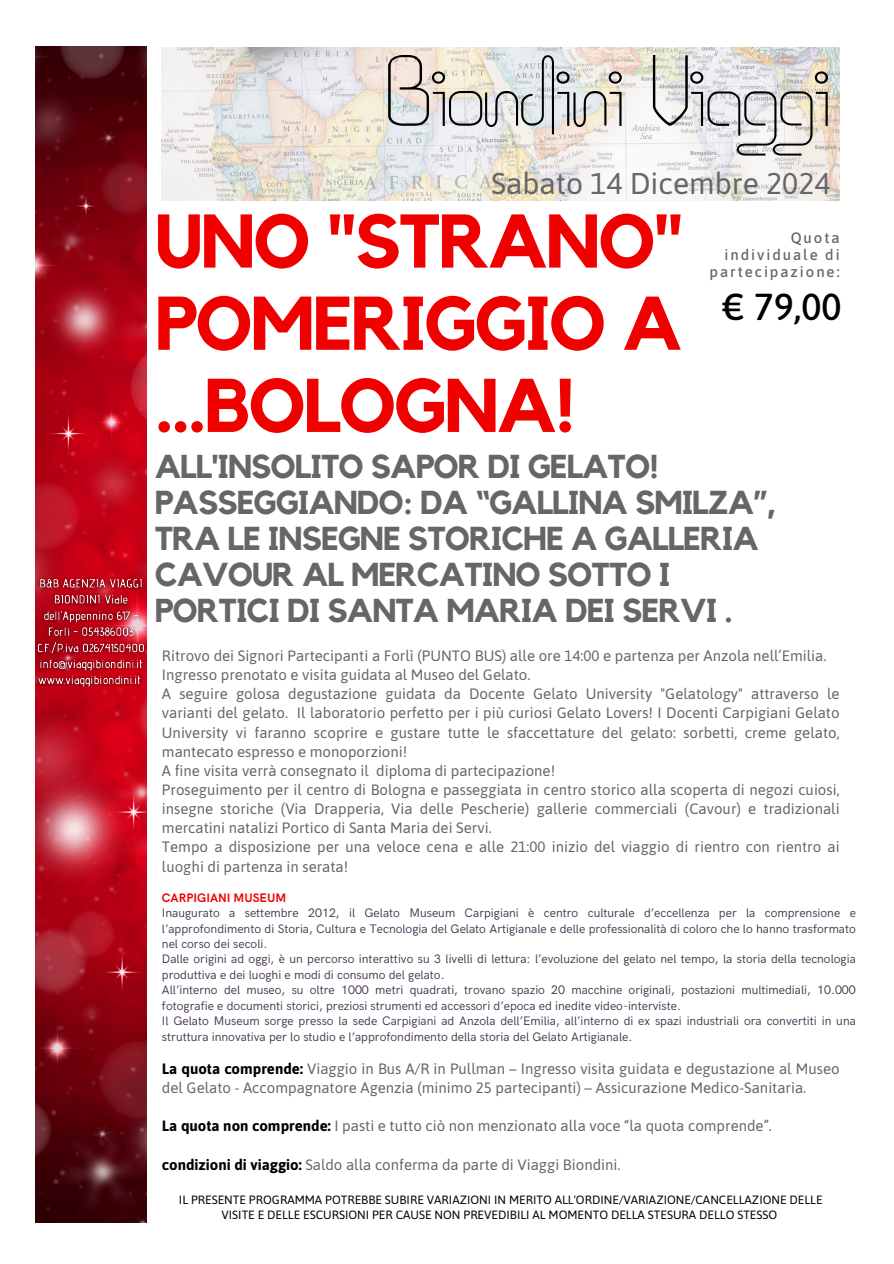
<style>
.page{position:relative;width:894px;height:1264px;background:#fff}
.page>*{position:absolute;margin:0;border:0;box-sizing:border-box;transform-origin:0 0}
.t1{font:90px "Icklips";color:#000}
.t2{font:700 75px/82.2px "Kollektif";letter-spacing:-.03em;color:#f10000;text-align:justify}
.t3{font:500 37.5px "Asap";color:#000}
.t4{font:700 33px/36px "Kollektif";letter-spacing:-.03em;color:#666}
.t5{font:30px "Asap";color:#666}
.t6{font:15px/19.2px "Asap";color:#666}
.t7{font:500 15px/16.8px "Asap";letter-spacing:.13em;color:#666;text-align:right}
.t8{font:12.3px/15.5px "HK Grotesk";color:#45334e}
.t9{font:700 12.3px "HK Grotesk";color:#f10000}
.t10{font:12px/15px "Asap";color:#000;text-align:center}
.s1{font-weight:700;color:#000}
</style>
<div class="page">
<img style="left:162px;top:47px;width:677px;height:153px">
<img style="left:35px;top:47px;width:111px;height:1174px">
<img style="left:35px;top:572px;width:112px;height:122px">
<h2 class="t1" style="left:386px;top:42px;width:446px">Biondini Viaggi</h2>
<h1 class="t5" style="left:491px;top:165px;width:341px">Sabato 14 Dicembre 2024</h1>
<h3 class="t7" style="left:709px;top:229px;width:132px">Quota individuale di partecipazione:</h3>
<h3 class="t3" style="left:722px;top:284px;width:121px">€ 79,00</h3>
<h2 class="t2" style="left:155px;top:203px;width:530px">UNO "STRANO" POMERIGGIO A ...BOLOGNA!</h2>
<h3 class="t4" style="left:155px;top:450px;width:623px">ALL'INSOLITO SAPOR DI GELATO!<br>PASSEGGIANDO: DA “GALLINA SMILZA”,<br>TRA LE INSEGNE STORICHE A GALLERIA<br>CAVOUR AL MERCATINO SOTTO I<br>PORTICI DI SANTA MARIA DEI SERVI .</h3>
<p class="t6" style="left:162px;top:646px;width:679px">Ritrovo dei Signori Partecipanti a Forlì (PUNTO BUS) alle ore 14:00 e partenza per Anzola nell’Emilia.<br>Ingresso prenotato e visita guidata al Museo del Gelato.<br>A seguire golosa degustazione guidata da Docente Gelato University "Gelatology" attraverso le varianti del gelato. Il laboratorio perfetto per i più curiosi Gelato Lovers! I Docenti Carpigiani Gelato University vi faranno scoprire e gustare tutte le sfaccettature del gelato: sorbetti, creme gelato, mantecato espresso e monoporzioni!<br>A fine visita verrà consegnato il diploma di partecipazione!<br>Proseguimento per il centro di Bologna e passeggiata in centro storico alla scoperta di negozi cuiosi, insegne storiche (Via Drapperia, Via delle Pescherie) gallerie commerciali (Cavour) e tradizionali mercatini natalizi Portico di Santa Maria dei Servi.<br>Tempo a disposizione per una veloce cena e alle 21:00 inizio del viaggio di rientro con rientro ai</p>
<p class="t6" style="left:162px;top:856px;width:188px">luoghi di partenza in serata!</p>
<p class="t9" style="left:162px;top:890px;width:126px">CARPIGIANI MUSEUM</p>
<p class="t8" style="left:162px;top:905px;width:695px;text-align:justify">Inaugurato a settembre 2012, il Gelato Museum Carpigiani è centro culturale d’eccellenza per la comprensione e l’approfondimento di Storia, Cultura e Tecnologia del Gelato Artigianale e delle professionalità di coloro che lo hanno trasformato nel corso dei secoli.</p>
<h5 class="t8" style="left:162px;top:952px;width:695px">Dalle origini ad oggi, è un percorso interattivo su 3 livelli di lettura: l’evoluzione del gelato nel tempo, la storia della tecnologia produttiva e dei luoghi e modi di consumo del gelato.</h5>
<h5 class="t8" style="left:162px;top:982px;width:695px">All’interno del museo, su oltre 1000 metri quadrati, trovano spazio 20 macchine originali, postazioni multimediali, 10.000 fotografie e documenti storici, preziosi strumenti ed accessori d’epoca ed inedite video-interviste.</h5>
<h5 class="t8" style="left:162px;top:1013px;width:695px">Il Gelato Museum sorge presso la sede Carpigiani ad Anzola dell’Emilia, all’interno di ex spazi industriali ora convertiti in una struttura innovativa per lo studio e l’approfondimento della storia del Gelato Artigianale.</h5>
<p class="t6" style="left:162px;top:1058px;width:679px"><span class="s1">La quota comprende:</span> Viaggio in Bus A/R in Pullman – Ingresso visita guidata e degustazione al Museo del Gelato - Accompagnatore Agenzia (minimo 25 partecipanti) – Assicurazione Medico-Sanitaria.</p>
<p class="t6" style="left:162px;top:1116px;width:611px"><span class="s1">La quota non comprende:</span> I pasti e tutto ciò non menzionato alla voce “la quota comprende”.</p>
<p class="t6" style="left:162px;top:1154px;width:460px"><span class="s1">condizioni di viaggio:</span> Saldo alla conferma da parte di Viaggi Biondini.</p>
<h4 class="t10" style="left:179px;top:1191px;width:645px">IL PRESENTE PROGRAMMA POTREBBE SUBIRE VARIAZIONI IN MERITO ALL'ORDINE/VARIAZIONE/CANCELLAZIONE DELLE<br>VISITE E DELLE ESCURSIONI PER CAUSE NON PREVEDIBILI AL MOMENTO DELLA STESURA DELLO STESSO</h4>
</div>
